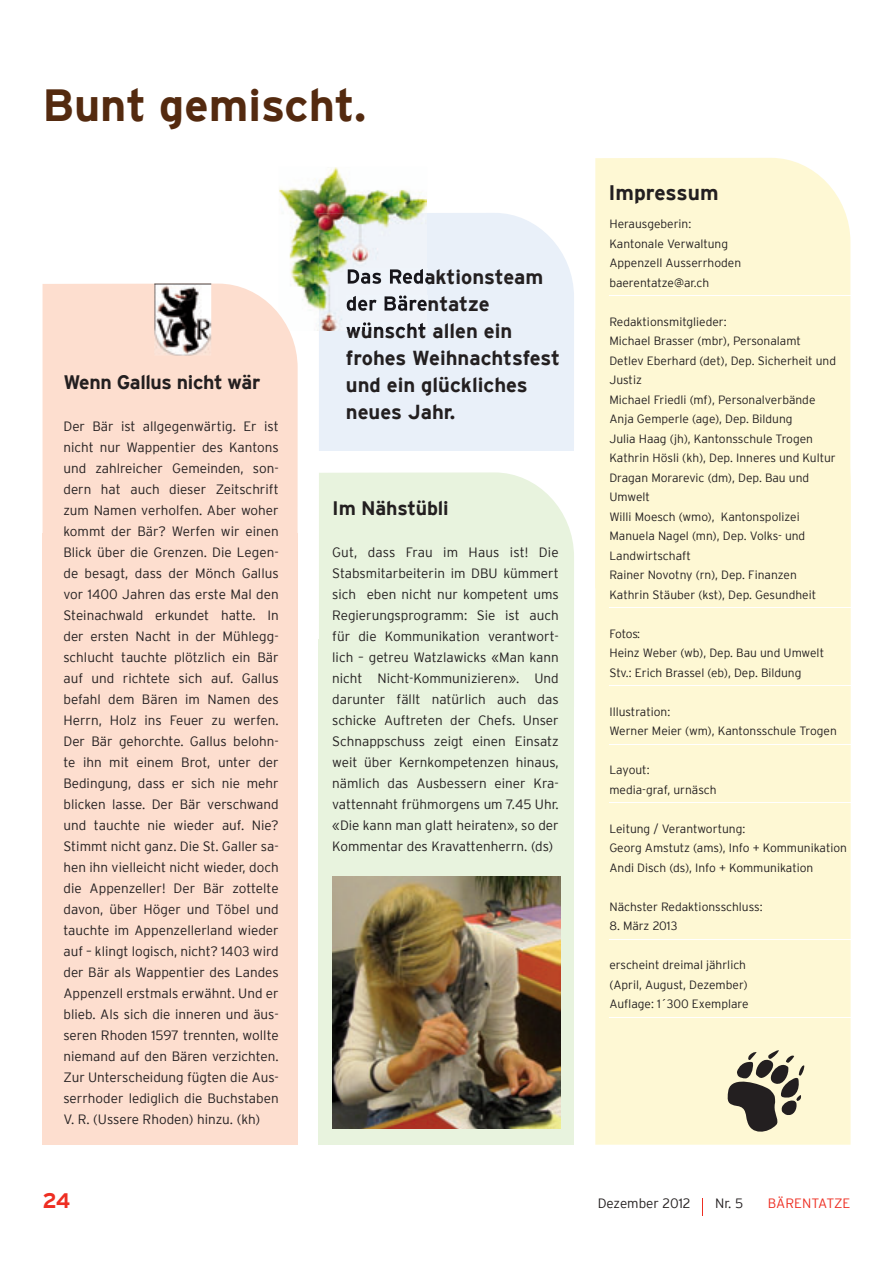
<style>
.page{position:relative;width:893px;height:1263px;background:#fff}
.page>*{position:absolute;margin:0;border:0;box-sizing:border-box;transform-origin:0 0}
.t1{font:700 45px "Interstate";color:#542a0f}
.t2{font:700 21px "Interstate";color:#231f20}
.t3{font:700 21px "Interstate";color:#ee2e22}
.t4{font:700 20.25px/27px "Interstate";color:#231f20}
.t5{font:700 19.5px "Interstate";letter-spacing:-.02em;color:#231f20}
.t6{font:300 13.5px/21px "Interstate";color:#231f20;text-align:justify}
.t7{font:300 13.5px "Interstate";color:#ee2e22}
.t8{font:300 12px/19.5px "Interstate";color:#231f20}
</style>
<div class="page">
<svg style="left:702px;top:1198px;width:1px;height:18px"></svg>
<div style="left:319px;top:213px;width:255px;height:238px;background:#e9f0f9"></div>
<img style="left:279px;top:167px;width:148px;height:164px">
<img style="left:319px;top:213px;width:108px;height:118px">
<img style="left:348px;top:269px;width:79px;height:15px">
<img style="left:347px;top:295px;width:80px;height:16px">
<img style="left:346px;top:322px;width:81px;height:9px">
<div style="left:43px;top:284px;width:255px;height:249px;background:#fddecf"></div>
<div style="left:595px;top:329px;width:256px;height:816px;background:#fef8d4"></div>
<div style="left:595px;top:158px;width:255px;height:430px;background:#fef8d4"></div>
<hr style="left:609px;top:295px;width:284px;height:1px;background:#fff">
<hr style="left:609px;top:607px;width:284px;height:1px;background:#fff">
<hr style="left:609px;top:685px;width:284px;height:1px;background:#fff">
<hr style="left:609px;top:744px;width:284px;height:1px;background:#fff">
<hr style="left:609px;top:802px;width:284px;height:1px;background:#fff">
<hr style="left:609px;top:939px;width:284px;height:1px;background:#fff">
<hr style="left:609px;top:1017px;width:284px;height:1px;background:#fff">
<svg style="left:726px;top:1050px;width:78px;height:85px;background:#9e9985"></svg>
<div style="left:319px;top:472px;width:255px;height:167px;background:#e8f3de"></div>
<div style="left:319px;top:639px;width:255px;height:506px;background:#e8f3de"></div>
<img style="left:333px;top:877px;width:227px;height:252px">
<div style="left:43px;top:533px;width:255px;height:612px;background:#fddecf"></div>
<img style="left:154px;top:284px;width:57px;height:72px">
<h1 class="t1" style="left:43px;top:80px;width:326px">Bunt gemischt.</h1>
<h3 class="t5" style="left:63px;top:371px;width:198px">Wenn Gallus nicht wär</h3>
<p class="t6" style="left:63px;top:415px;width:217px">Der Bär ist allgegenwärtig. Er ist nicht nur Wappentier des Kantons und zahlreicher Gemeinden, son&shy;dern hat auch dieser Zeitschrift zum Namen verholfen. Aber woher kommt der Bär? Werfen wir einen Blick über die Grenzen. Die Legen&shy;de besagt, dass der Mönch Gallus vor 1400 Jahren das erste Mal den Steinachwald erkundet hatte. In der ersten Nacht in der Mühlegg&shy;schlucht tauchte plötzlich ein Bär auf und richtete sich auf. Gallus befahl dem Bären im Namen des Herrn, Holz ins Feuer zu werfen.<br>Der Bär gehorchte. Gallus belohn&shy;te ihn mit einem Brot, unter der Bedingung, dass er sich nie mehr blicken lasse. Der Bär verschwand und tauchte nie wieder auf. Nie?<br>Stimmt nicht ganz. Die St. Galler sa&shy;hen ihn vielleicht nicht wieder, doch die Appenzeller! Der Bär zottelte davon, über Höger und Töbel und tauchte im Appenzellerland wieder auf – klingt logisch, nicht? 1403 wird der Bär als Wappentier des Landes Appenzell erstmals erwähnt. Und er blieb. Als sich die inneren und äus&shy;seren Rhoden 1597 trennten, wollte niemand auf den Bären verzichten.<br>Zur Unterscheidung fügten die Aus&shy;serrhoder lediglich die Buchstaben V. R. (Ussere Rhoden) hinzu. (kh)</p>
<h3 class="t4" style="left:346px;top:263px;width:199px">Das Redaktionsteam</h3>
<h3 class="t4" style="left:346px;top:317px;width:216px">wünscht allen ein frohes Weihnachtsfest und ein glückliches neues Jahr.</h3>
<h3 class="t5" style="left:332px;top:497px;width:118px">Im Nähstübli</h3>
<p class="t6" style="left:332px;top:541px;width:228px">Gut, dass Frau im Haus ist! Die Stabsmitarbeiterin im DBU kümmert sich eben nicht nur kompetent ums Regierungsprogramm: Sie ist auch für die Kommunikation verantwort&shy;lich – getreu Watzlawicks «Man kann nicht Nicht-Kommunizieren». Und darunter fällt natürlich auch das schicke Auftreten der Chefs. Unser Schnappschuss zeigt einen Einsatz weit über Kernkompetenzen hinaus, nämlich das Ausbessern einer Kra&shy;vattennaht frühmorgens um 7.45 Uhr. «Die kann man glatt heiraten», so der Kommentar des Kravattenherrn. (ds)</p>
<h2 class="t2" style="left:608px;top:180px;width:112px">Impressum</h2>
<p class="t8" style="left:609px;top:214px;width:133px">Herausgeberin:<br>Kantonale Verwaltung<br>Appenzell Ausserrhoden baerentatze@ar.ch</p>
<p class="t8" style="left:609px;top:312px;width:228px">Redaktionsmitglieder:<br>Michael Brasser (mbr), Personalamt<br>Detlev Eberhard (det), Dep. Sicherheit und<br>Justiz<br>Michael Friedli (mf), Personalverbände<br>Anja Gemperle (age), Dep. Bildung<br>Julia Haag (jh), Kantonsschule Trogen<br>Kathrin Hösli (kh), Dep. Inneres und Kultur<br>Dragan Morarevic (dm), Dep. Bau und<br>Umwelt<br>Willi Moesch (wmo), Kantonspolizei<br>Manuela Nagel (mn), Dep. Volks- und<br>Landwirtschaft<br>Rainer Novotny (rn), Dep. Finanzen<br>Kathrin Stäuber (kst), Dep. Gesundheit</p>
<p class="t8" style="left:609px;top:624px;width:216px">Fotos:<br>Heinz Weber (wb), Dep. Bau und Umwelt<br>Stv.: Erich Brassel (eb), Dep. Bildung</p>
<p class="t8" style="left:609px;top:702px;width:229px">Illustration:<br>Werner Meier (wm), Kantonsschule Trogen</p>
<p class="t8" style="left:609px;top:760px;width:109px">Layout:<br>media-graf, urnäsch</p>
<p class="t8" style="left:609px;top:819px;width:239px">Leitung / Verantwortung:<br>Georg Amstutz (ams), Info + Kommunikation<br>Andi Disch (ds), Info + Kommunikation</p>
<p class="t8" style="left:609px;top:897px;width:155px">Nächster Redaktionsschluss:</p>
<p class="t8" style="left:609px;top:916px;width:70px">8. März 2013</p>
<p class="t8" style="left:609px;top:955px;width:141px">erscheint dreimal jährlich (April, August, Dezember)<br>Auflage: 1´300 Exemplare</p>
<h2 class="t3" style="left:43px;top:1188px;width:29px">24</h2>
<p class="t6" style="left:598px;top:1192px;width:94px">Dezember 2012</p>
<p class="t6" style="left:715px;top:1192px;width:30px">Nr. 5</p>
<p class="t7" style="left:768px;top:1195px;width:84px">BÄRENTATZE</p>
</div>
